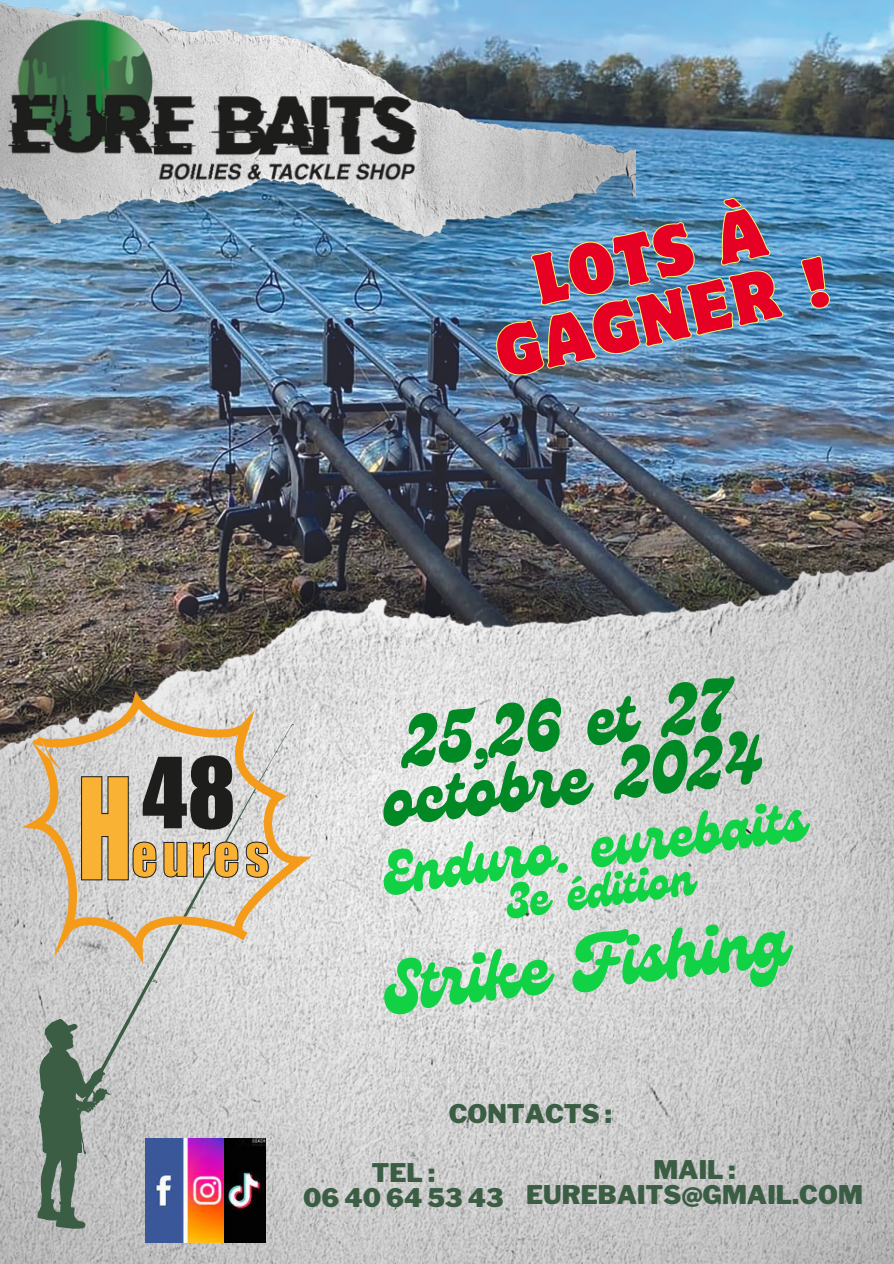
<style>
.page{position:relative;width:894px;height:1264px;background:#fff}
.page>*{position:absolute;margin:0;border:0;box-sizing:border-box;transform-origin:0 0}
.t1{font:70.8px/56.2px "Genty";color:#008925;text-align:center}
.t2{font:70.2px "Genty";color:#11d145}
.t3{font:semi-condensed 63px/63.2px "Motter Corpus Std";color:#e60124;text-align:center}
.t4{font:59.7px "Genty";color:#11d145}
.t5{font:47.7px "Genty";color:#11d145}
.t6{font:900 25.5px "Libre Franklin";color:#3a5d44}
</style>
<div class="page">
<img style="left:635px;top:0;width:258px;height:274px">
<img style="left:0;top:0;width:635px;height:274px">
<img style="left:0;top:11px;width:424px;height:177px">
<img style="left:0;top:274px;width:893px;height:989px">
<svg style="left:37px;top:968px;width:257px;height:260px;background:#b7bbb8"></svg>
<svg style="left:16px;top:688px;width:299px;height:280px;background:#cec3b3"></svg>
<svg style="left:81px;top:755px;width:157px;height:125px;background:#aa946b"></svg>
<svg style="left:245px;top:841px;width:24px;height:36px"></svg>
<img style="left:145px;top:1138px;width:79px;height:104px">
<img style="left:224px;top:1138px;width:42px;height:104px">
<img style="left:490px;top:191px;width:344px;height:190px">
<p class="t3" style="left:477px;top:269px;width:342px;rotate:-13deg">LOTS À<br>GAGNER !</p>
<p class="t1" style="left:371px;top:720px;width:381px;rotate:-7deg">25,26 et 27 octobre 2024</p>
<p class="t4" style="left:377px;top:842px;width:428px;rotate:-8deg">Enduro. eurebaits</p>
<p class="t5" style="left:500px;top:876px;width:192px;rotate:-8deg">3e édition</p>
<p class="t2" style="left:378px;top:949px;width:408px;rotate:-7deg">Strike Fishing</p>
<h1 class="t6" style="left:448px;top:1098px;width:165px">CONTACTS :</h1>
<p class="t6" style="left:371px;top:1157px;width:65px">TEL :</p>
<p class="t6" style="left:303px;top:1182px;width:202px">06 40 64 53 43</p>
<h3 class="t6" style="left:653px;top:1154px;width:84px">MAIL :</h3>
<h1 class="t6" style="left:526px;top:1179px;width:338px">EUREBAITS@GMAIL.COM</h1>
</div>
